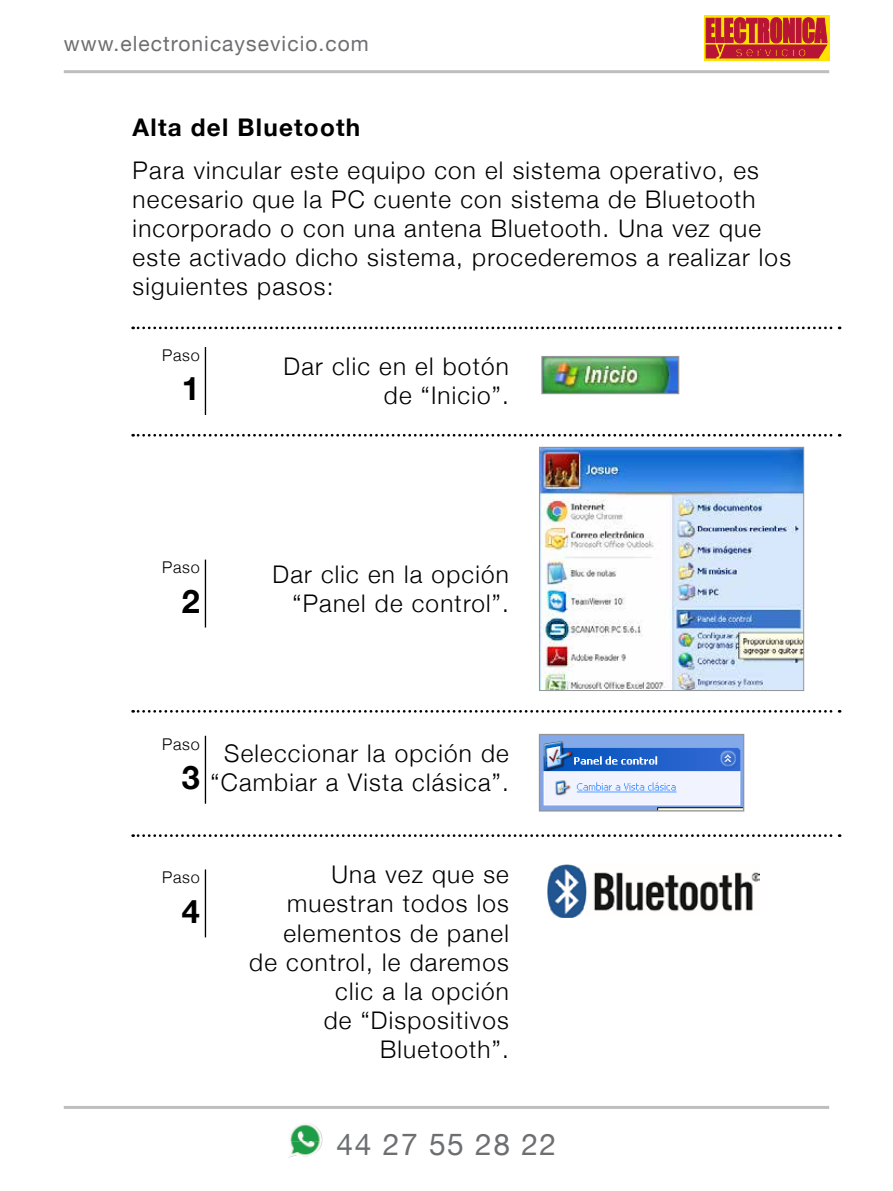
<style>
.page{position:relative;width:893px;height:1191px;background:#fff}
.page>*{position:absolute;margin:0;border:0;box-sizing:border-box;transform-origin:0 0}
.t1{font:700 32.4px "Helvetica Neue";color:#000}
.t2{font:30px "Helvetica Neue";letter-spacing:.05em;color:#6d6e71}
.t3{font:300 24.3px/29.1px "Helvetica Neue";letter-spacing:.05em;color:#000;text-align:right}
.t4{font:700 24.3px "Helvetica Neue";letter-spacing:.05em;color:#000}
.t5{font:21px "Helvetica Neue";letter-spacing:.05em;color:#6d6e71}
.t6{font:300 16.2px "Helvetica Neue";letter-spacing:.05em;color:#000}
</style>
<div class="page">
<img style="left:290px;top:1124px;width:32px;height:33px">
<hr style="left:64px;top:70px;width:765px;height:3px;background:#bcbec0">
<hr style="left:64px;top:1106px;width:765px;height:3px;background:#bcbec0">
<svg style="left:704px;top:15px;width:125px;height:45px;background:#cb4d26"></svg>
<img style="left:543px;top:358px;width:134px;height:34px">
<div style="left:541px;top:356px;width:138px;height:38px;border:1px solid #939598"></div>
<img style="left:541px;top:449px;width:261px;height:240px">
<div style="left:539px;top:447px;width:265px;height:244px;border:1px solid #939598"></div>
<img style="left:541px;top:736px;width:201px;height:73px">
<div style="left:539px;top:734px;width:205px;height:77px;border:1px solid #939598"></div>
<img style="left:548px;top:864px;width:211px;height:53px">
<svg style="left:133px;top:326px;width:707px;height:3px"></svg>
<svg style="left:133px;top:710px;width:707px;height:2px"></svg>
<svg style="left:133px;top:834px;width:707px;height:3px"></svg>
<svg style="left:133px;top:434px;width:707px;height:2px"></svg>
<hr style="left:205px;top:347px;width:1px;height:68px;background:#000">
<hr style="left:205px;top:559px;width:1px;height:68px;background:#000">
<hr style="left:205px;top:735px;width:1px;height:68px;background:#000">
<hr style="left:205px;top:869px;width:1px;height:68px;background:#000">
<p class="t5" style="left:64px;top:28px;width:306px">www.electronicaysevicio.com</p>
<p class="t4" style="left:133px;top:108px;width:229px">Alta del Bluetooth</p>
<p class="t3" style="left:133px;top:154px;width:660px;text-align:left">Para vincular este equipo con el sistema operativo, es necesario que la PC cuente con sistema de Bluetooth incorporado o con una antena Bluetooth. Una vez que este activado dicho sistema, procederemos a realizar los siguientes pasos:</p>
<p class="t6" style="left:162px;top:342px;width:39px">Paso</p>
<h1 class="t1" style="left:182px;top:363px;width:20px">1</h1>
<p class="t3" style="left:284px;top:350px;width:227px">Dar clic en el botón de “Inicio”.</p>
<p class="t6" style="left:162px;top:554px;width:39px">Paso</p>
<h1 class="t1" style="left:182px;top:576px;width:20px">2</h1>
<p class="t3" style="left:272px;top:558px;width:238px">Dar clic en la opción “Panel de control”.</p>
<p class="t6" style="left:162px;top:730px;width:39px">Paso</p>
<h1 class="t1" style="left:182px;top:752px;width:20px">3</h1>
<p class="t3" style="left:210px;top:737px;width:300px;text-align:center">Seleccionar la opción de “Cambiar a Vista clásica”.</p>
<p class="t6" style="left:162px;top:864px;width:39px">Paso</p>
<h1 class="t1" style="left:182px;top:885px;width:20px">4</h1>
<p class="t3" style="left:249px;top:858px;width:261px">Una vez que se muestran todos los elementos de panel<br>de control, le daremos clic a la opción<br>de “Dispositivos<br>Bluetooth”.</p>
<p class="t2" style="left:337px;top:1122px;width:221px">44 27 55 28 22</p>
</div>
